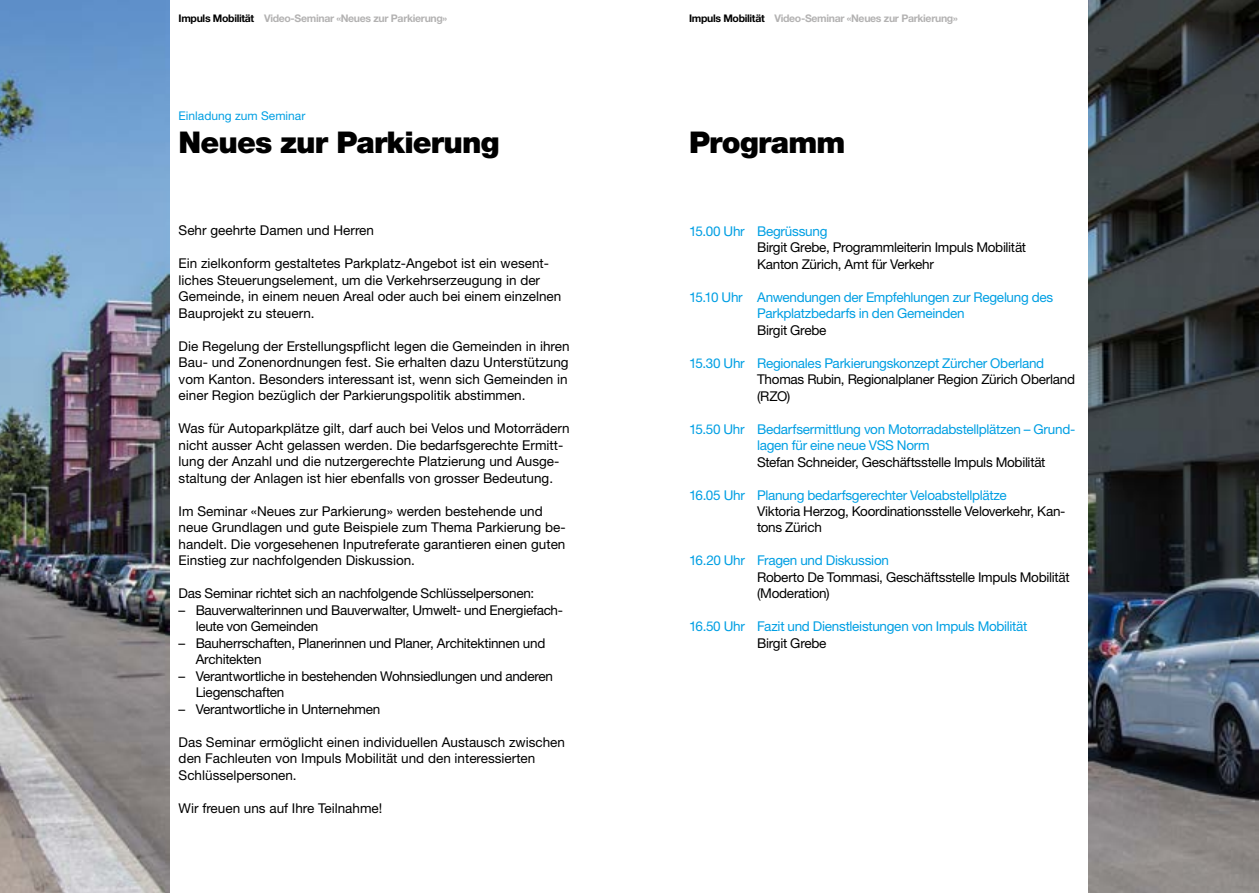
<style>
.page{position:relative;width:1259px;height:893px;background:#fff}
.page>*{position:absolute;margin:0;border:0;box-sizing:border-box;transform-origin:0 0}
.t1{font:900 30px "Helvetica Neue LT Pro";letter-spacing:-.025em;color:#000}
.t2{font:13.5px/16.5px "Helvetica Neue LT Pro";color:#000}
.t3{font:13.5px/16.5px "Helvetica Neue LT Pro";letter-spacing:-.02em;color:#000}
.t4{font:13.5px/16.5px "Helvetica Neue LT Pro";letter-spacing:-.02em;color:#009fe3}
.t5{font:12px "Helvetica Neue LT Pro";color:#009fe3}
.t6{font:700 10.5px "Helvetica Neue LT Pro";letter-spacing:-.03em;color:#b3b2b2}
.s1{color:#000}
</style>
<div class="page">
<img style="left:0;top:0;width:169px;height:893px">
<img style="left:1089px;top:0;width:170px;height:893px">
<p class="t6" style="left:179px;top:12px;width:270px"><span class="s1">Impuls Mobilität</span> Video-Seminar «Neues zur Parkierung»</p>
<p class="t6" style="left:689px;top:12px;width:270px"><span class="s1">Impuls Mobilität</span> Video-Seminar «Neues zur Parkierung»</p>
<p class="t5" style="left:179px;top:108px;width:128px">Einladung zum Seminar</p>
<h1 class="t1" style="left:179px;top:124px;width:322px">Neues zur Parkierung</h1>
<h1 class="t1" style="left:689px;top:124px;width:158px">Programm</h1>
<p class="t2" style="left:179px;top:222px;width:197px">Sehr geehrte Damen und Herren</p>
<p class="t2" style="left:179px;top:255px;width:384px">Ein zielkonform gestaltetes Parkplatz-Angebot ist ein wesent&shy;liches Steuerungselement, um die Verkehrserzeugung in der Gemeinde, in einem neuen Areal oder auch bei einem einzelnen Bauprojekt zu steuern.</p>
<p class="t2" style="left:179px;top:338px;width:392px">Die Regelung der Erstellungspflicht legen die Gemeinden in ihren Bau- und Zonenordnungen fest. Sie erhalten dazu Unterstützung vom Kanton. Besonders interessant ist, wenn sich Gemeinden in einer Region bezüglich der Parkierungspolitik abstimmen.</p>
<p class="t2" style="left:179px;top:420px;width:392px">Was für Autoparkplätze gilt, darf auch bei Velos und Motorrädern nicht ausser Acht gelassen werden. Die bedarfsgerechte Ermitt&shy;lung der Anzahl und die nutzergerechte Platzierung und Ausge&shy;staltung der Anlagen ist hier ebenfalls von grosser Bedeutung.</p>
<p class="t2" style="left:179px;top:502px;width:388px">Im Seminar «Neues zur Parkierung» werden bestehende und neue Grundlagen und gute Beispiele zum Thema Parkierung be&shy;handelt. Die vorgesehenen Inputreferate garantieren einen guten Einstieg zur nachfolgenden Diskussion.</p>
<p class="t3" style="left:179px;top:585px;width:357px">Das Seminar richtet sich an nachfolgende Schlüsselpersonen:</p>
<p class="t3" style="left:196px;top:601px;width:369px;text-indent:-17px">– Bauverwalterinnen und Bauverwalter, Umwelt- und Energiefach&shy;leute von Gemeinden</p>
<p class="t3" style="left:196px;top:634px;width:351px;text-indent:-17px">– Bauherrschaften, Planerinnen und Planer, Architektinnen und<br>Architekten</p>
<p class="t3" style="left:196px;top:667px;width:359px;text-indent:-17px">– Verantwortliche in bestehenden Wohnsiedlungen und anderen<br>Liegenschaften</p>
<p class="t3" style="left:179px;top:700px;width:203px">– Verantwortliche in Unternehmen</p>
<p class="t2" style="left:179px;top:733px;width:388px">Das Seminar ermöglicht einen individuellen Austausch zwischen den Fachleuten von Impuls Mobilität und den interessierten<br>Schlüsselpersonen.</p>
<p class="t2" style="left:179px;top:799px;width:205px">Wir freuen uns auf Ihre Teilnahme!</p>
<p class="t4" style="left:689px;top:222px;width:140px">15.00 Uhr Begrüssung</p>
<p class="t3" style="left:757px;top:239px;width:271px">Birgit Grebe, Programmleiterin Impuls Mobilität<br>Kanton Zürich, Amt für Verkehr</p>
<p class="t4" style="left:757px;top:288px;width:298px;text-indent:-68px">15.10 Uhr Anwendungen der Empfehlungen zur Regelung des<br>Parkplatzbedarfs in den Gemeinden</p>
<p class="t3" style="left:757px;top:321px;width:71px">Birgit Grebe</p>
<p class="t4" style="left:689px;top:354px;width:357px">15.30 Uhr Regionales Parkierungskonzept Zürcher Oberland</p>
<p class="t3" style="left:757px;top:371px;width:319px">Thomas Rubin, Regionalplaner Region Zürich Oberland (RZO)</p>
<p class="t4" style="left:757px;top:420px;width:320px;text-indent:-68px">15.50 Uhr Bedarfsermittlung von Motorradabstellplätzen – Grund&shy;lagen für eine neue VSS Norm</p>
<p class="t3" style="left:757px;top:453px;width:290px">Stefan Schneider, Geschäftsstelle Impuls Mobilität</p>
<p class="t4" style="left:689px;top:486px;width:319px">16.05 Uhr Planung bedarfsgerechter Veloabstellplätze</p>
<p class="t3" style="left:757px;top:503px;width:310px">Viktoria Herzog, Koordinationsstelle Veloverkehr, Kan&shy;tons Zürich</p>
<p class="t4" style="left:689px;top:552px;width:201px">16.20 Uhr Fragen und Diskussion</p>
<p class="t3" style="left:757px;top:569px;width:314px">Roberto De Tommasi, Geschäftsstelle Impuls Mobilität (Moderation)</p>
<p class="t4" style="left:689px;top:618px;width:340px">16.50 Uhr Fazit und Dienstleistungen von Impuls Mobilität</p>
<p class="t3" style="left:757px;top:635px;width:71px">Birgit Grebe</p>
</div>
